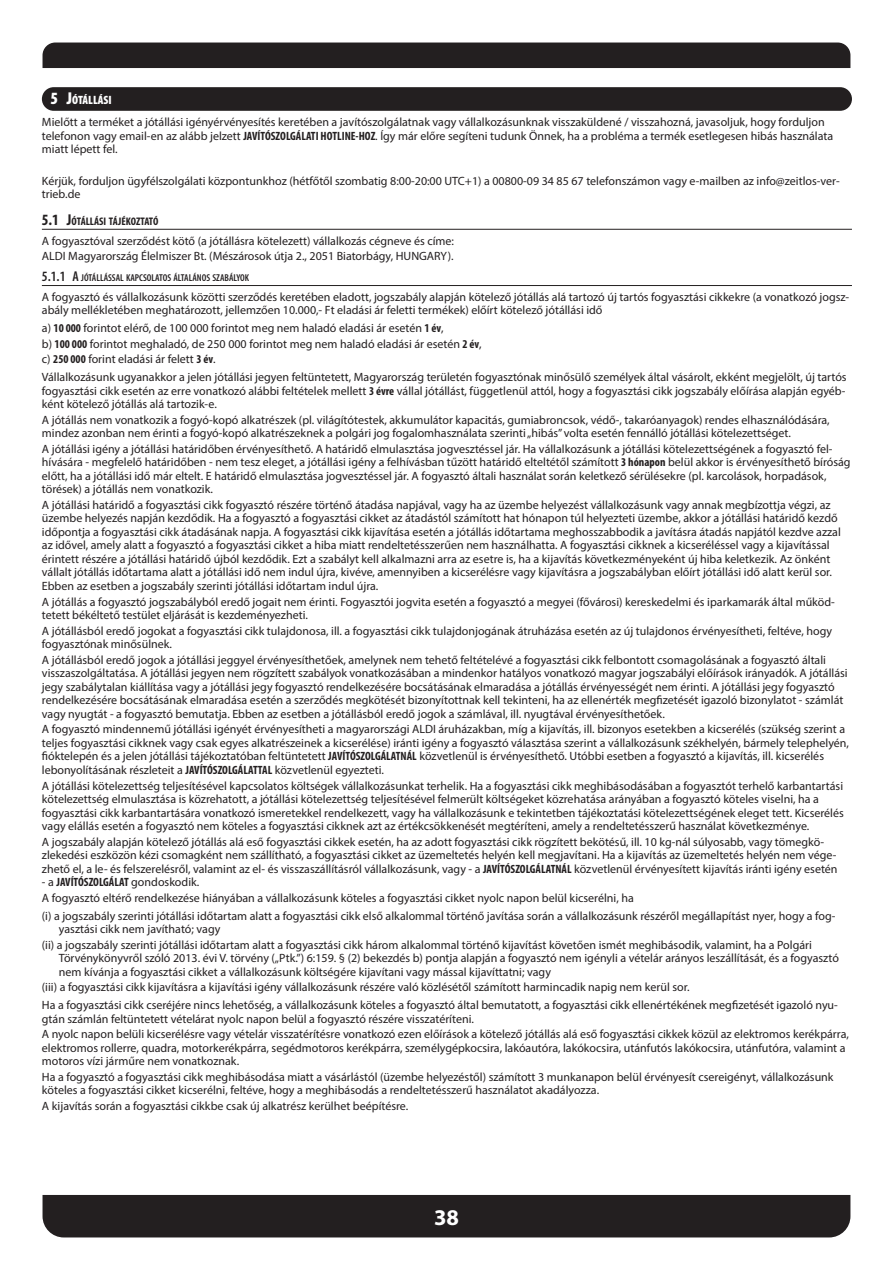
<style>
.page{position:relative;width:893px;height:1263px;background:#fff}
.page>*{position:absolute;margin:0;border:0;box-sizing:border-box;transform-origin:0 0}
.t1{font:700 22.5px "Myriad Pro";color:#fff}
.t2{font:900 condensed 12.15px "Myriad Pro";color:#fff}
.t3{font:12px/13.5px "Myriad Pro";color:#231f20}
.t4{font:700 condensed 10.95px "Myriad Pro";color:#231f20}
.t5{font:600 condensed 10.05px "Myriad Pro";color:#231f20}
.s1{font-size:17.25px}
.s2{font-weight:700;font-stretch:condensed}
.s3{font-size:15.75px}
.s4{font-size:14.25px}
</style>
<div class="page">
<div style="left:43px;top:43px;width:807px;height:25px;background:#231f20"></div>
<div style="left:43px;top:1195px;width:807px;height:42px;background:#231f20"></div>
<div style="left:42px;top:87px;width:810px;height:24px;background:#231f20;border-radius:12px"></div>
<hr style="left:42px;top:229px;width:810px;height:1px;background:#231f20">
<hr style="left:42px;top:285px;width:810px;height:1px;background:#231f20">
<p class="t2" style="left:50px;top:93px;width:61px"><span class="s1">5 J</span>ótállási</p>
<p class="t3" style="left:42px;top:115px;width:793px">Mielőtt a terméket a jótállási igényérvényesítés keretében a javítószolgálatnak vagy vállalkozásunknak visszaküldené / visszahozná, javasoljuk, hogy forduljon telefonon vagy email-en az alább jelzett <span class="s2">JAVÍTÓSZOLGÁLATI HOTLINE-HOZ</span>. Így már előre segíteni tudunk Önnek, ha a probléma a termék esetlegesen hibás használata miatt lépett fel.</p>
<p class="t3" style="left:42px;top:174px;width:799px">Kérjük, forduljon ügyfélszolgálati központunkhoz (hétfőtől szombatig 8:00-20:00 UTC+1) a 00800-09 34 85 67 telefonszámon vagy e-mailben az info@zeitlos-ver&shy;trieb.de</p>
<p class="t4" style="left:42px;top:214px;width:118px"><span class="s3">5.1 J</span>ÓTÁLLÁSI TÁJÉKOZTATÓ</p>
<p class="t3" style="left:42px;top:232px;width:414px;line-height:15.6px">A fogyasztóval szerződést kötő (a jótállásra kötelezett) vállalkozás cégneve és címe:<br>ALDI Magyarország Élelmiszer Bt. (Mészárosok útja 2., 2051 Biatorbágy, HUNGARY).</p>
<p class="t5" style="left:42px;top:271px;width:209px"><span class="s4">5.1.1 A</span> JÓTÁLLÁSSAL KAPCSOLATOS ÁLTALÁNOS SZABÁLYOK</p>
<p class="t3" style="left:42px;top:290px;width:809px">A fogyasztó és vállalkozásunk közötti szerződés keretében eladott, jogszabály alapján kötelező jótállás alá tartozó új tartós fogyasztási cikkekre (a vonatkozó jogsz&shy;abály mellékletében meghatározott, jellemzően 10.000,- Ft eladási ár feletti termékek) előírt kötelező jótállási idő</p>
<p class="t3" style="left:42px;top:320px;width:441px;line-height:15.6px">a) <span class="s2">10 000</span> forintot elérő, de 100 000 forintot meg nem haladó eladási ár esetén <span class="s2">1 év</span>,<br>b) <span class="s2">100 000</span> forintot meghaladó, de 250 000 forintot meg nem haladó eladási ár esetén <span class="s2">2 év</span>, c) <span class="s2">250 000</span> forint eladási ár felett <span class="s2">3 év</span>.</p>
<p class="t3" style="left:42px;top:370px;width:806px;text-align:justify">Vállalkozásunk ugyanakkor a jelen jótállási jegyen feltüntetett, Magyarország területén fogyasztónak minősülő személyek által vásárolt, ekként megjelölt, új tartós fogyasztási cikk esetén az erre vonatkozó alábbi feltételek mellett <span class="s2">3 évre</span> vállal jótállást, függetlenül attól, hogy a fogyasztási cikk jogszabály előírása alapján egyéb&shy;ként kötelező jótállás alá tartozik-e.</p>
<p class="t3" style="left:42px;top:413px;width:789px">A jótállás nem vonatkozik a fogyó-kopó alkatrészek (pl. világítótestek, akkumulátor kapacitás, gumiabroncsok, védő-, takaróanyagok) rendes elhasználódására, mindez azonban nem érinti a fogyó-kopó alkatrészeknek a polgári jog fogalomhasználata szerinti „hibás” volta esetén fennálló jótállási kötelezettséget.</p>
<p class="t3" style="left:42px;top:442px;width:810px">A jótállási igény a jótállási határidőben érvényesíthető. A határidő elmulasztása jogvesztéssel jár. Ha vállalkozásunk a jótállási kötelezettségének a fogyasztó fel&shy;hívására - megfelelő határidőben - nem tesz eleget, a jótállási igény a felhívásban tűzött határidő elteltétől számított <span class="s2">3 hónapon</span> belül akkor is érvényesíthető bíróság előtt, ha a jótállási idő már eltelt. E határidő elmulasztása jogvesztéssel jár. A fogyasztó általi használat során keletkező sérülésekre (pl. karcolások, horpadások, törések) a jótállás nem vonatkozik.</p>
<p class="t3" style="left:42px;top:498px;width:800px">A jótállási határidő a fogyasztási cikk fogyasztó részére történő átadása napjával, vagy ha az üzembe helyezést vállalkozásunk vagy annak megbízottja végzi, az üzembe helyezés napján kezdődik. Ha a fogyasztó a fogyasztási cikket az átadástól számított hat hónapon túl helyezteti üzembe, akkor a jótállási határidő kezdő időpontja a fogyasztási cikk átadásának napja. A fogyasztási cikk kijavítása esetén a jótállás időtartama meghosszabbodik a javításra átadás napjától kezdve azzal az idővel, amely alatt a fogyasztó a fogyasztási cikket a hiba miatt rendeltetésszerűen nem használhatta. A fogyasztási cikknek a kicseréléssel vagy a kijavítással érintett részére a jótállási határidő újból kezdődik. Ezt a szabályt kell alkalmazni arra az esetre is, ha a kijavítás következményeként új hiba keletkezik. Az önként vállalt jótállás időtartama alatt a jótállási idő nem indul újra, kivéve, amennyiben a kicserélésre vagy kijavításra a jogszabályban előírt jótállási idő alatt kerül sor.<br>Ebben az esetben a jogszabály szerinti jótállási időtartam indul újra.</p>
<p class="t3" style="left:42px;top:595px;width:794px">A jótállás a fogyasztó jogszabályból eredő jogait nem érinti. Fogyasztói jogvita esetén a fogyasztó a megyei (fővárosi) kereskedelmi és iparkamarák által működ&shy;tetett békéltető testület eljárását is kezdeményezheti.</p>
<p class="t3" style="left:42px;top:624px;width:792px">A jótállásból eredő jogokat a fogyasztási cikk tulajdonosa, ill. a fogyasztási cikk tulajdonjogának átruházása esetén az új tulajdonos érvényesítheti, feltéve, hogy fogyasztónak minősülnek.</p>
<p class="t3" style="left:42px;top:653px;width:807px">A jótállásból eredő jogok a jótállási jeggyel érvényesíthetőek, amelynek nem tehető feltételévé a fogyasztási cikk felbontott csomagolásának a fogyasztó általi visszaszolgáltatása. A jótállási jegyen nem rögzített szabályok vonatkozásában a mindenkor hatályos vonatkozó magyar jogszabályi előírások irányadók. A jótállási jegy szabálytalan kiállítása vagy a jótállási jegy fogyasztó rendelkezésére bocsátásának elmaradása a jótállás érvényességét nem érinti. A jótállási jegy fogyasztó rendelkezésére bocsátásának elmaradása esetén a szerződés megkötését bizonyítottnak kell tekinteni, ha az ellenérték megfizetését igazoló bizonylatot - számlát vagy nyugtát - a fogyasztó bemutatja. Ebben az esetben a jótállásból eredő jogok a számlával, ill. nyugtával érvényesíthetőek.</p>
<p class="t3" style="left:42px;top:722px;width:809px">A fogyasztó mindennemű jótállási igényét érvényesítheti a magyarországi ALDI áruházakban, míg a kijavítás, ill. bizonyos esetekben a kicserélés (szükség szerint a teljes fogyasztási cikknek vagy csak egyes alkatrészeinek a kicserélése) iránti igény a fogyasztó választása szerint a vállalkozásunk székhelyén, bármely telephelyén, fióktelepén és a jelen jótállási tájékoztatóban feltüntetett <span class="s2">JAVÍTÓSZOLGÁLATNÁL</span> közvetlenül is érvényesíthető. Utóbbi esetben a fogyasztó a kijavítás, ill. kicserélés lebonyolításának részleteit a <span class="s2">JAVÍTÓSZOLGÁLATTAL</span> közvetlenül egyezteti.</p>
<p class="t3" style="left:42px;top:779px;width:803px">A jótállási kötelezettség teljesítésével kapcsolatos költségek vállalkozásunkat terhelik. Ha a fogyasztási cikk meghibásodásában a fogyasztót terhelő karbantartási kötelezettség elmulasztása is közrehatott, a jótállási kötelezettség teljesítésével felmerült költségeket közrehatása arányában a fogyasztó köteles viselni, ha a fogyasztási cikk karbantartására vonatkozó ismeretekkel rendelkezett, vagy ha vállalkozásunk e tekintetben tájékoztatási kötelezettségének eleget tett. Kicserélés vagy elállás esetén a fogyasztó nem köteles a fogyasztási cikknek azt az értékcsökkenését megtéríteni, amely a rendeltetésszerű használat következménye.</p>
<p class="t3" style="left:42px;top:835px;width:797px">A jogszabály alapján kötelező jótállás alá eső fogyasztási cikkek esetén, ha az adott fogyasztási cikk rögzített bekötésű, ill. 10 kg-nál súlyosabb, vagy tömegkö&shy;zlekedési eszközön kézi csomagként nem szállítható, a fogyasztási cikket az üzemeltetés helyén kell megjavítani. Ha a kijavítás az üzemeltetés helyén nem vége&shy;zhető el, a le- és felszerelésről, valamint az el- és visszaszállításról vállalkozásunk, vagy - a <span class="s2">JAVÍTÓSZOLGÁLATNÁL</span> közvetlenül érvényesített kijavítás iránti igény esetén</p>
<p class="t3" style="left:42px;top:874px;width:593px;line-height:15.6px">- a <span class="s2">JAVÍTÓSZOLGÁLAT</span> gondoskodik.<br>A fogyasztó eltérő rendelkezése hiányában a vállalkozásunk köteles a fogyasztási cikket nyolc napon belül kicserélni, ha</p>
<p class="t3" style="left:59px;top:909px;width:778px;text-indent:-17px">(i) a jogszabály szerinti jótállási időtartam alatt a fogyasztási cikk első alkalommal történő javítása során a vállalkozásunk részéről megállapítást nyer, hogy a fog&shy;yasztási cikk nem javítható; vagy</p>
<p class="t3" style="left:59px;top:938px;width:781px;text-indent:-17px">(ii) a jogszabály szerinti jótállási időtartam alatt a fogyasztási cikk három alkalommal történő kijavítást követően ismét meghibásodik, valamint, ha a Polgári<br>Törvénykönyvről szóló 2013. évi V. törvény („Ptk.”) 6:159. § (2) bekezdés b) pontja alapján a fogyasztó nem igényli a vételár arányos leszállítását, és a fogyasztó nem kívánja a fogyasztási cikket a vállalkozásunk költségére kijavítani vagy mással kijavíttatni; vagy</p>
<p class="t3" style="left:42px;top:978px;width:797px;line-height:17.7px">(iii) a fogyasztási cikk kijavításra a kijavítási igény vállalkozásunk részére való közlésétől számított harmincadik napig nem kerül sor.<br>Ha a fogyasztási cikk cseréjére nincs lehetőség, a vállalkozásunk köteles a fogyasztó által bemutatott, a fogyasztási cikk ellenértékének megfizetését igazoló nyu-</p>
<p class="t3" style="left:42px;top:1010px;width:809px;line-height:15.6px">gtán számlán feltüntetett vételárat nyolc napon belül a fogyasztó részére visszatéríteni.<br>A nyolc napon belüli kicserélésre vagy vételár visszatérítésre vonatkozó ezen előírások a kötelező jótállás alá eső fogyasztási cikkek közül az elektromos kerékpárra,</p>
<p class="t3" style="left:42px;top:1041px;width:805px">elektromos rollerre, quadra, motorkerékpárra, segédmotoros kerékpárra, személygépkocsira, lakóautóra, lakókocsira, utánfutós lakókocsira, utánfutóra, valamint a motoros vízi járműre nem vonatkoznak.</p>
<p class="t3" style="left:42px;top:1070px;width:793px">Ha a fogyasztó a fogyasztási cikk meghibásodása miatt a vásárlástól (üzembe helyezéstől) számított 3 munkanapon belül érvényesít csereigényt, vállalkozásunk köteles a fogyasztási cikket kicserélni, feltéve, hogy a meghibásodás a rendeltetésszerű használatot akadályozza.</p>
<p class="t3" style="left:42px;top:1099px;width:368px">A kijavítás során a fogyasztási cikkbe csak új alkatrész kerülhet beépítésre.</p>
<h1 class="t1" style="left:434px;top:1202px;width:26px">38</h1>
</div>
